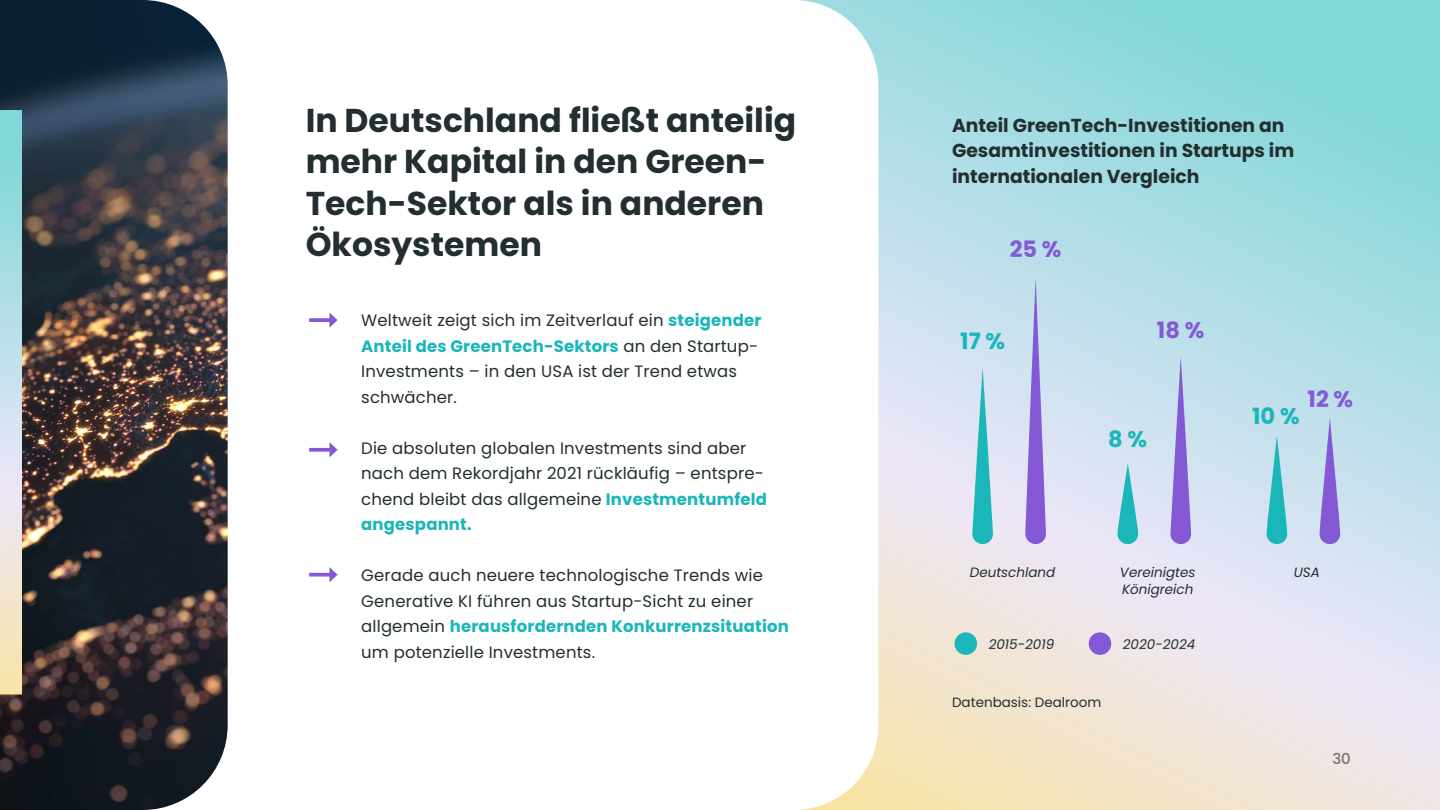
<style>
.page{position:relative;width:1440px;height:810px;background:#fff}
.page>*{position:absolute;margin:0;border:0;box-sizing:border-box;transform-origin:0 0}
.t1{font:700 33px/41.2px "Poppins";color:#232e31}
.t2{font:700 22.5px "Poppins";color:#8559d5}
.t3{font:700 22.5px "Poppins";color:#1bb6ba}
.t4{font:700 18.75px/25.5px "Poppins";color:#232e31}
.t5{font:16.5px/25.5px "Poppins";letter-spacing:.01em;color:#232e31}
.t6{font:500 15px "Poppins";color:#000}
.t7{font:italic 13.5px/16.5px "Poppins";color:#232e31}
.t8{font:13.5px "Poppins";color:#232e31}
.s1{font-weight:700;color:#1bb6ba}
</style>
<div class="page">
<svg style="left:802px;top:0;width:638px;height:810px;background:#c5e0e4"></svg>
<div style="left:37px;top:0;width:841px;height:810px;background:#fff;border-radius:85px"></div>
<svg style="left:972px;top:368px;width:21px;height:176px;background:#76cbd5"></svg>
<svg style="left:1025px;top:277px;width:21px;height:267px;background:#a89be1"></svg>
<svg style="left:1117px;top:463px;width:21px;height:81px;background:#6dc9d2"></svg>
<svg style="left:1170px;top:356px;width:21px;height:188px;background:#a699e1"></svg>
<svg style="left:1267px;top:436px;width:20px;height:108px;background:#65c8d0"></svg>
<svg style="left:1320px;top:418px;width:20px;height:126px;background:#a093df"></svg>
<div style="left:955px;top:632px;width:22px;height:23px;background:#1bb6ba;border-radius:50%"></div>
<div style="left:1089px;top:632px;width:22px;height:23px;background:#8559d5;border-radius:50%"></div>
<img style="left:0;top:0;width:228px;height:810px">
<svg style="left:309px;top:318px;width:20px;height:4px"></svg>
<svg style="left:329px;top:313px;width:9px;height:15px"></svg>
<svg style="left:309px;top:448px;width:20px;height:4px"></svg>
<svg style="left:329px;top:442px;width:9px;height:15px"></svg>
<svg style="left:309px;top:573px;width:20px;height:4px"></svg>
<svg style="left:329px;top:567px;width:9px;height:15px"></svg>
<svg style="left:0;top:111px;width:21px;height:583px;background:#c7e0de"></svg>
<h1 class="t1" style="left:306px;top:100px;width:492px">In Deutschland fließt anteilig mehr Kapital in den Green-<br>Tech-Sektor als in anderen<br>Ökosystemen</h1>
<p class="t5" style="left:361px;top:308px;width:402px">Weltweit zeigt sich im Zeitverlauf ein <span class="s1">steigender Anteil des GreenTech-Sektors</span> an den Startup-Investments – in den USA ist der Trend etwas schwächer.</p>
<p class="t5" style="left:361px;top:435px;width:407px">Die absoluten globalen Investments sind aber nach dem Rekordjahr 2021 rückläufig – entspre&shy;chend bleibt das allgemeine <span class="s1">Investmentumfeld angespannt.</span></p>
<p class="t5" style="left:361px;top:563px;width:429px">Gerade auch neuere technologische Trends wie Generative KI führen aus Startup-Sicht zu einer allgemein <span class="s1">herausfordernden Konkurrenzsituation </span>um potenzielle Investments.</p>
<p class="t4" style="left:952px;top:113px;width:344px">Anteil GreenTech-Investitionen an<br>Gesamtinvestitionen in Startups im internationalen Vergleich</p>
<h2 class="t2" style="left:1010px;top:237px;width:53px">25 %</h2>
<h2 class="t3" style="left:960px;top:329px;width:46px">17 %</h2>
<h2 class="t2" style="left:1157px;top:317px;width:49px">18 %</h2>
<h2 class="t3" style="left:1108px;top:426px;width:40px">8 %</h2>
<h2 class="t3" style="left:1252px;top:403px;width:49px">10 %</h2>
<h2 class="t2" style="left:1308px;top:386px;width:47px">12 %</h2>
<p class="t7" style="left:970px;top:564px;width:87px">Deutschland</p>
<p class="t7" style="left:1120px;top:564px;width:77px">Vereinigtes<br>Königreich</p>
<p class="t7" style="left:1294px;top:564px;width:28px">USA</p>
<p class="t7" style="left:989px;top:636px;width:67px">2015-2019</p>
<p class="t7" style="left:1123px;top:636px;width:74px">2020-2024</p>
<p class="t8" style="left:952px;top:694px;width:151px">Datenbasis: Dealroom</p>
<p class="t6" style="left:1332px;top:750px;width:20px">30</p>
</div>
